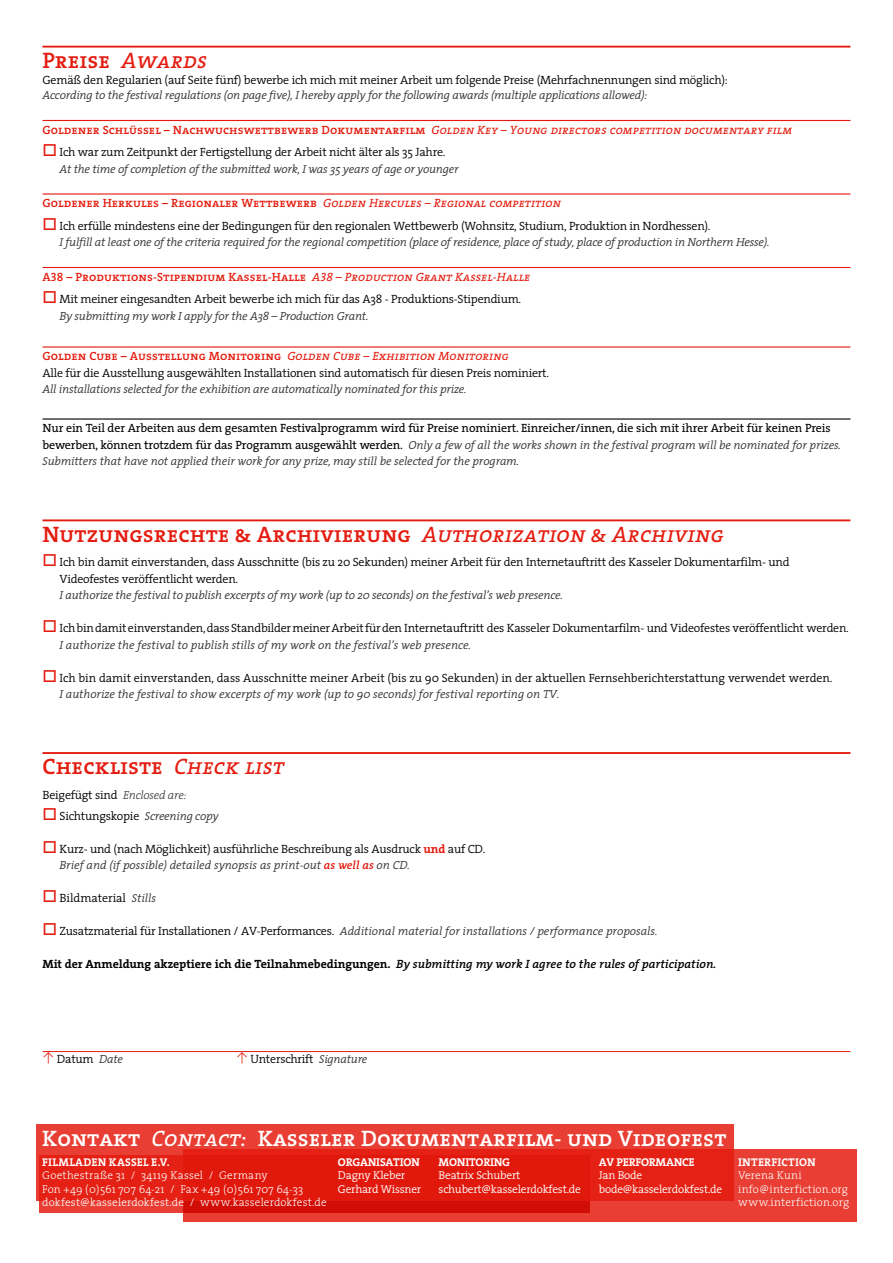
<style>
.page{position:relative;width:893px;height:1263px;background:#fff}
.page>*{position:absolute;margin:0;border:0;box-sizing:border-box;transform-origin:0 0}
.d_form_head_big{font:22.5px "The Serif Semi Bold Caps";color:#e41c0f}
.d_form_head_big-2{font:22.5px "The Serif Semi Bold Caps";color:#fff}
.d_Text_klein_ohne{font:300 12px/16.5px "The Serif";letter-spacing:-.02em;color:#000}
.d_ausschreibung_mini{font:12px "The Serif Semi Bold Caps";letter-spacing:.005em;color:#e41c0f}
.d_ausschreibung_mini-2{font:12px "The Serif";letter-spacing:-.01em;color:#000}
.form_d{font:700 12px "The Serif";letter-spacing:-.005em;color:#000}
.d_Formularfeld_smal{font:300 12px "The Serif";letter-spacing:-.02em;color:#000}
.d_Text_klein_ohne-2{font:italic 300 11.7px "The Serif";letter-spacing:-.02em;color:#323231}
.d_ausschreibung_mini-3{font:italic 300 11.7px/16.5px "The Serif";letter-spacing:-.01em;color:#323231}
.e_Text_klein_ohne{font:italic 300 11.7px "The Serif";letter-spacing:-.02em;color:#323231}
.d_ausschreibung{font:300 11.4px "The Serif";letter-spacing:-.02em;color:#fff}
.d_ausschreibung-2{font:700 11.4px "The Serif";letter-spacing:-.02em;color:#fff}
.t1{font:300 11.25px "The Serif";letter-spacing:.01em;color:#fff}
.t2{font:700 11.25px "The Serif";letter-spacing:.025em;color:#fff}
.s1{font-family:"The Serif Caps";font-style:italic}
.s2{color:#e41c0f}
.s3{font-weight:400;font-style:normal;font-size:12px;color:#000}
.s4{font-style:italic;font-size:11.7px;color:#323231}
.s5{font-weight:700;color:#e41c0f}
.s6{font-weight:600;color:#e41c0f}
.s7{font-style:normal;font-size:12px;color:#000}
.s8{font-weight:600;font-style:italic}
.s9{font-family:"The Serif Semi Light Expert";font-weight:400;color:#e41c0f}
</style>
<div class="page">
<div style="left:183px;top:1149px;width:673px;height:72px;background:#e83e33"></div>
<svg style="left:39px;top:1201px;width:550px;height:12px;background:#d71912"></svg>
<svg style="left:36px;top:1124px;width:697px;height:77px;background:#e4281c"></svg>
<hr style="left:43px;top:519px;width:807px;height:2px;background:#e41c0f">
<hr style="left:43px;top:752px;width:807px;height:2px;background:#e41c0f">
<hr style="left:43px;top:1051px;width:807px;height:1px;background:#e41c0f">
<hr style="left:43px;top:46px;width:807px;height:2px;background:#e41c0f">
<hr style="left:43px;top:120px;width:807px;height:1px;background:#e41c0f">
<hr style="left:43px;top:193px;width:807px;height:2px;background:#e41c0f">
<hr style="left:43px;top:267px;width:807px;height:1px;background:#e41c0f">
<hr style="left:43px;top:346px;width:807px;height:2px;background:#e41c0f">
<hr style="left:43px;top:418px;width:807px;height:2px;background:#000">
<p class="d_form_head_big" style="left:43px;top:41px;width:166px">Preise <span class="s1">Awards</span></p>
<p class="d_Text_klein_ohne" style="left:43px;top:72px;width:687px">Gemäß den Regularien (auf Seite fünf) bewerbe ich mich mit meiner Arbeit um folgende Preise (Mehrfachnennungen sind möglich):</p>
<p class="e_Text_klein_ohne" style="left:43px;top:86px;width:606px">According to the festival regulations (on page five), I hereby apply for the following awards (multiple applications allowed):</p>
<p class="d_ausschreibung_mini" style="left:43px;top:120px;width:751px">Goldener Schlüssel – Nachwuchswettbewerb Dokumentarfilm <span class="s1">Golden Key – Young directors competition documentary film</span></p>
<p class="d_Text_klein_ohne" style="left:43px;top:144px;width:404px"><span class="s2">□</span> Ich war zum Zeitpunkt der Fertigstellung der Arbeit nicht älter als 35 Jahre.</p>
<p class="d_Text_klein_ohne-2" style="left:60px;top:159px;width:401px">At the time of completion of the submitted work, I was 35 years of age or younger</p>
<p class="d_ausschreibung_mini" style="left:43px;top:193px;width:520px">Goldener Herkules – Regionaler Wettbewerb <span class="s1">Golden Hercules – Regional competition</span></p>
<p class="d_Text_klein_ohne" style="left:43px;top:217px;width:669px"><span class="s2">□</span> Ich erfülle mindestens eine der Bedingungen für den regionalen Wettbewerb (Wohnsitz, Studium, Produktion in Nordhessen).</p>
<p class="d_Text_klein_ohne-2" style="left:60px;top:233px;width:712px">I fulfill at least one of the criteria required for the regional competition (place of residence, place of study, place of production in Northern Hesse).</p>
<p class="d_ausschreibung_mini" style="left:43px;top:267px;width:489px">A38 – Produktions-Stipendium Kassel-Halle <span class="s1">A38 – Production Grant Kassel-Halle</span></p>
<p class="d_Text_klein_ohne" style="left:43px;top:291px;width:480px"><span class="s2">□</span> Mit meiner eingesandten Arbeit bewerbe ich mich für das A38 - Produktions-Stipendium.</p>
<p class="d_Text_klein_ohne-2" style="left:60px;top:306px;width:310px">By submitting my work I apply for the A38 – Production Grant.</p>
<p class="d_ausschreibung_mini" style="left:43px;top:346px;width:468px">Golden Cube – Ausstellung Monitoring <span class="s1">Golden Cube – Exhibition Monitoring</span></p>
<p class="d_Text_klein_ohne" style="left:43px;top:364px;width:508px">Alle für die Ausstellung ausgewählten Installationen sind automatisch für diesen Preis nominiert.</p>
<p class="d_Text_klein_ohne-2" style="left:43px;top:380px;width:426px">All installations selected for the exhibition are automatically nominated for this prize.</p>
<p class="d_ausschreibung_mini-2" style="left:43px;top:418px;width:790px">Nur ein Teil der Arbeiten aus dem gesamten Festivalprogramm wird für Preise nominiert. Einreicher/innen, die sich mit ihrer Arbeit für keinen Preis</p>
<p class="d_ausschreibung_mini-3" style="left:43px;top:436px;width:800px"><span class="s3">bewerben, können trotzdem für das Programm ausgewählt werden.</span> Only a few of all the works shown in the festival program will be nominated for prizes.<br>Submitters that have not applied their work for any prize, may still be selected for the program.</p>
<p class="d_form_head_big" style="left:43px;top:515px;width:683px">Nutzungsrechte &amp; Archivierung <span class="s1">Authorization &amp; Archiving</span></p>
<p class="d_Text_klein_ohne" style="left:60px;top:554px;width:731px;text-indent:-17px"><span class="s2">□</span> Ich bin damit einverstanden, dass Ausschnitte (bis zu 20 Sekunden) meiner Arbeit für den Internetauftritt des Kasseler Dokumentarfilm- und<br>Videofestes veröffentlicht werden.</p>
<p class="d_Text_klein_ohne-2" style="left:60px;top:586px;width:505px">I authorize the festival to publish excerpts of my work (up to 20 seconds) on the festival’s web presence.</p>
<p class="d_Text_klein_ohne" style="left:43px;top:620px;width:808px"><span class="s2">□</span> Ich bin damit einverstanden, dass Standbilder meiner Arbeit für den Internetauftritt des Kasseler Dokumentarfilm- und Videofestes veröffentlicht werden.</p>
<p class="d_Text_klein_ohne-2" style="left:60px;top:635px;width:413px">I authorize the festival to publish stills of my work on the festival’s web presence.</p>
<p class="d_Text_klein_ohne" style="left:43px;top:669px;width:791px"><span class="s2">□</span> Ich bin damit einverstanden, dass Ausschnitte meiner Arbeit (bis zu 90 Sekunden) in der aktuellen Fernsehberichterstattung verwendet werden.</p>
<p class="d_Text_klein_ohne-2" style="left:60px;top:685px;width:501px">I authorize the festival to show excerpts of my work (up to 90 seconds) for festival reporting on TV.</p>
<p class="d_form_head_big" style="left:43px;top:748px;width:243px">Checkliste <span class="s1">Check list</span></p>
<p class="d_Text_klein_ohne" style="left:43px;top:786px;width:145px">Beigefügt sind <span class="s4">Enclosed are:</span></p>
<p class="d_Text_klein_ohne" style="left:43px;top:807px;width:177px"><span class="s2">□</span> Sichtungskopie <span class="s4">Screening copy</span></p>
<p class="d_Text_klein_ohne" style="left:43px;top:840px;width:444px"><span class="s2">□</span> Kurz- und (nach Möglichkeit) ausführliche Beschreibung als Ausdruck <span class="s5">und</span> auf CD.</p>
<p class="d_Text_klein_ohne-2" style="left:60px;top:856px;width:352px">Brief and (if possible) detailed synopsis as print-out <span class="s6">as well as</span> on CD.</p>
<p class="d_Text_klein_ohne" style="left:43px;top:890px;width:115px"><span class="s2">□</span> Bildmaterial <span class="s4">Stills</span></p>
<p class="d_Text_klein_ohne-2" style="left:43px;top:922px;width:616px"><span class="s2">□</span> <span class="s7">Zusatzmaterial für Installationen / AV-Performances.</span> Additional material for installations / performance proposals.</p>
<p class="form_d" style="left:43px;top:954px;width:675px">Mit der Anmeldung akzeptiere ich die Teilnahmebedingungen. <span class="s8">By submitting my work I agree to the rules of participation.</span></p>
<p class="d_Formularfeld_smal" style="left:43px;top:1049px;width:82px"><span class="s9">\</span> Datum <span class="s4">Date</span></p>
<p class="d_Formularfeld_smal" style="left:236px;top:1049px;width:133px"><span class="s9">\</span> Unterschrift <span class="s4">Signature</span></p>
<p class="d_form_head_big-2" style="left:42px;top:1119px;width:686px">Kontakt <span class="s1">Contact:</span> Kasseler Dokumentarfilm- und Videofest</p>
<p class="t2" style="left:42px;top:1152px;width:129px">FILMLADEN KASSEL E.V.</p>
<p class="t1" style="left:42px;top:1166px;width:227px">Goethestraße 31 / 34119 Kassel / Germany</p>
<p class="t1" style="left:42px;top:1179px;width:263px">Fon +49 (0)561 707 64-21 / Fax +49 (0)561 707 64-33</p>
<p class="t1" style="left:42px;top:1193px;width:286px">dokfest@kasselerdokfest.de / www.kasselerdokfest.de</p>
<p class="d_ausschreibung-2" style="left:338px;top:1152px;width:83px">ORGANISATION</p>
<p class="d_ausschreibung" style="left:338px;top:1166px;width:69px">Dagny Kleber</p>
<p class="d_ausschreibung" style="left:338px;top:1179px;width:85px">Gerhard Wissner</p>
<p class="d_ausschreibung-2" style="left:439px;top:1152px;width:73px">MONITORING</p>
<p class="d_ausschreibung" style="left:439px;top:1166px;width:83px">Beatrix Schubert</p>
<p class="d_ausschreibung" style="left:439px;top:1179px;width:144px">schubert@kasselerdokfest.de</p>
<p class="d_ausschreibung-2" style="left:599px;top:1152px;width:97px">AV PERFORMANCE</p>
<p class="d_ausschreibung" style="left:599px;top:1166px;width:45px">Jan Bode</p>
<p class="d_ausschreibung" style="left:599px;top:1179px;width:125px">bode@kasselerdokfest.de</p>
<p class="t2" style="left:738px;top:1152px;width:79px">INTERFICTION</p>
<p class="t1" style="left:738px;top:1166px;width:65px">Verena Kuni</p>
<p class="t1" style="left:738px;top:1180px;width:111px">info@interfiction.org</p>
<p class="t1" style="left:738px;top:1193px;width:113px">www.interfiction.org</p>
</div>
